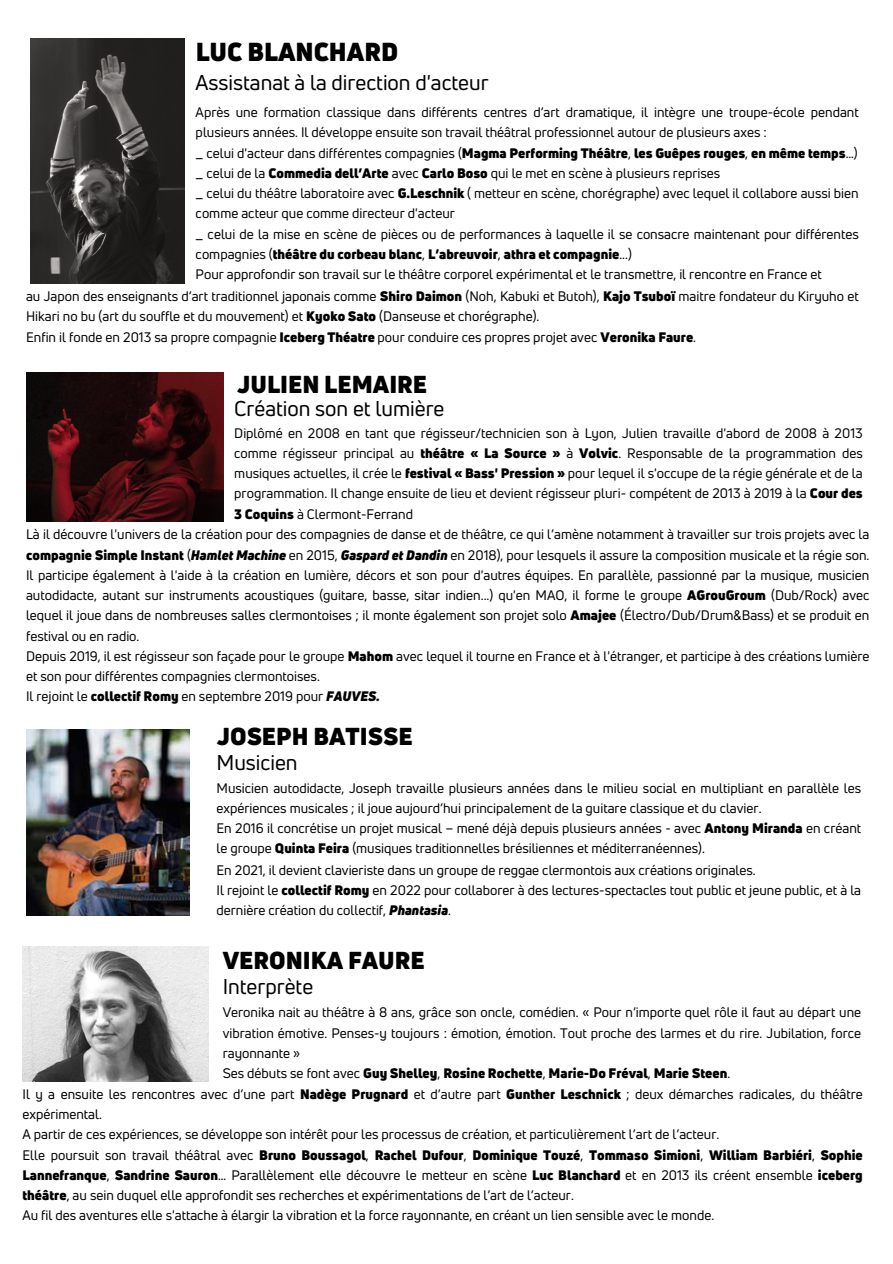
<style>
.page{position:relative;width:893px;height:1264px;background:#fff}
.page>*{position:absolute;margin:0;border:0;box-sizing:border-box;transform-origin:0 0}
.t1{font:900 25.5px "Uni Neue";color:#000}
.t2{font:900 24px "Uni Neue";color:#000}
.t3{font:21px "Uni Neue";color:#000}
.t4{font:13.5px/20.2px "Uni Neue";color:#000}
.t5{font:900 13.5px "Uni Neue";color:#000}
.s1{font-weight:400}
.s2{font-weight:900}
.s3{font-weight:900;font-style:italic}
</style>
<div class="page">
<img style="left:30px;top:38px;width:155px;height:245px">
<img style="left:22px;top:946px;width:186px;height:135px">
<img style="left:26px;top:729px;width:163px;height:186px">
<img style="left:26px;top:372px;width:197px;height:150px">
<p class="t1" style="left:196px;top:34px;width:204px">LUC BLANCHARD</p>
<p class="t3" style="left:196px;top:68px;width:294px">Assistanat à la direction d'acteur</p>
<h1 class="t4" style="left:196px;top:102px;width:664px">Après une formation classique dans différents centres d’art dramatique, il intègre une troupe-école pendant plusieurs années. Il développe ensuite son travail théâtral professionnel autour de plusieurs axes :</h1>
<h2 class="t5" style="left:196px;top:143px;width:663px"><span class="s1">_ celui d'acteur dans différentes compagnies (</span>Magma Performing Théâtre<span class="s1">,</span> les Guêpes rouges<span class="s1">,</span> en même temps<span class="s1">…)</span></h2>
<p class="t4" style="left:196px;top:163px;width:526px">_ celui de la <span class="s2">Commedia dell’Arte</span> avec <span class="s2">Carlo Boso</span> qui le met en scène à plusieurs reprises</p>
<p class="t4" style="left:196px;top:183px;width:664px">_ celui du théâtre laboratoire avec <span class="s2">G.Leschnik</span> ( metteur en scène, chorégraphe) avec lequel il collabore aussi bien comme acteur que comme directeur d'acteur</p>
<p class="t4" style="left:196px;top:223px;width:664px">_ celui de la mise en scène de pièces ou de performances à laquelle il se consacre maintenant pour différentes compagnies (<span class="s2">théâtre du corbeau blanc</span>, <span class="s2">L’abreuvoir</span>, <span class="s2">athra et compagnie</span>...)</p>
<p class="t4" style="left:196px;top:264px;width:627px">Pour approfondir son travail sur le théâtre corporel expérimental et le transmettre, il rencontre en France et</p>
<p class="t4" style="left:26px;top:286px;width:834px">au Japon des enseignants d’art traditionnel japonais comme <span class="s2">Shiro Daimon</span> (Noh, Kabuki et Butoh), <span class="s2">Kajo Tsuboï</span> maitre fondateur du Kiryuho et<br>Hikari no bu (art du souffle et du mouvement) et <span class="s2">Kyoko Sato</span> (Danseuse et chorégraphe).</p>
<p class="t4" style="left:26px;top:326px;width:671px">Enfin il fonde en 2013 sa propre compagnie <span class="s2">Iceberg Théatre</span> pour conduire ces propres projet avec <span class="s2">Veronika Faure</span>.</p>
<p class="t2" style="left:237px;top:368px;width:191px">JULIEN LEMAIRE</p>
<p class="t3" style="left:234px;top:394px;width:212px">Création son et lumière</p>
<p class="t4" style="left:234px;top:422px;width:630px;text-align:justify">Diplômé en 2008 en tant que régisseur/technicien son à Lyon, Julien travaille d'abord de 2008 à 2013 comme régisseur principal au <span class="s2">théâtre « La Source »</span> à <span class="s2">Volvic</span>. Responsable de la programmation des musiques actuelles, il crée le <span class="s2">festival « Bass' Pression »</span> pour lequel il s'occupe de la régie générale et de la programmation. Il change ensuite de lieu et devient régisseur pluri- compétent de 2013 à 2019 à la <span class="s2">Cour des 3 Coquins</span> à Clermont-Ferrand</p>
<h1 class="t4" style="left:26px;top:524px;width:844px;text-align:justify">Là il découvre l'univers de la création pour des compagnies de danse et de théâtre, ce qui l’amène notamment à travailler sur trois projets avec la <span class="s2">compagnie Simple Instant</span> (<span class="s3">Hamlet Machine</span> en 2015, <span class="s3">Gaspard et Dandin</span> en 2018), pour lesquels il assure la composition musicale et la régie son.<br>Il participe également à l'aide à la création en lumière, décors et son pour d'autres équipes. En parallèle, passionné par la musique, musicien autodidacte, autant sur instruments acoustiques (guitare, basse, sitar indien...) qu'en MAO, il forme le groupe <span class="s2">AGrouGroum</span> (Dub/Rock) avec lequel il joue dans de nombreuses salles clermontoises ; il monte également son projet solo <span class="s2">Amajee</span> (Électro/Dub/Drum&amp;Bass) et se produit en festival ou en radio.</h1>
<h2 class="t4" style="left:26px;top:645px;width:844px">Depuis 2019, il est régisseur son façade pour le groupe <span class="s2">Mahom</span> avec lequel il tourne en France et à l'étranger, et participe à des créations lumière et son pour différentes compagnies clermontoises.</h2>
<p class="t4" style="left:26px;top:686px;width:355px">Il rejoint le <span class="s2">collectif Romy</span> en septembre 2019 pour <span class="s3">FAUVES.</span></p>
<p class="t2" style="left:217px;top:720px;width:197px">JOSEPH BATISSE</p>
<p class="t3" style="left:216px;top:748px;width:83px">Musicien</p>
<p class="t4" style="left:216px;top:777px;width:646px">Musicien autodidacte, Joseph travaille plusieurs années dans le milieu social en multipliant en parallèle les expériences musicales ; il joue aujourd’hui principalement de la guitare classique et du clavier.</p>
<p class="t4" style="left:216px;top:818px;width:646px">En 2016 il concrétise un projet musical – mené déjà depuis plusieurs années - avec <span class="s2">Antony Miranda</span> en créant le groupe <span class="s2">Quinta Feira</span> (musiques traditionnelles brésiliennes et méditerranéennes).</p>
<h1 class="t4" style="left:216px;top:859px;width:540px">En 2021, il devient clavieriste dans un groupe de reggae clermontois aux créations originales.</h1>
<h2 class="t4" style="left:216px;top:879px;width:646px">Il rejoint le <span class="s2">collectif Romy</span> en 2022 pour collaborer à des lectures-spectacles tout public et jeune public, et à la dernière création du collectif, <span class="s3">Phantasia</span>.</h2>
<p class="t2" style="left:223px;top:943px;width:204px">VERONIKA FAURE</p>
<p class="t3" style="left:223px;top:971px;width:92px">Interprète</p>
<p class="t4" style="left:223px;top:1002px;width:640px;text-align:justify">Veronika nait au théâtre à 8 ans, grâce son oncle, comédien. « Pour n’importe quel rôle il faut au départ une vibration émotive. Penses-y toujours : émotion, émotion. Tout proche des larmes et du rire. Jubilation, force rayonnante »</p>
<p class="t5" style="left:223px;top:1063px;width:509px"><span class="s1">Ses débuts se font avec</span> Guy Shelley<span class="s1">,</span> Rosine Rochette<span class="s1">,</span> Marie-Do Fréval<span class="s1">,</span> Marie Steen<span class="s1">.</span></p>
<p class="t4" style="left:22px;top:1083px;width:841px">Il y a ensuite les rencontres avec d’une part <span class="s2">Nadège Prugnard</span> et d’autre part <span class="s2">Gunther Leschnick</span> ; deux démarches radicales, du théâtre expérimental.</p>
<p class="t4" style="left:22px;top:1124px;width:698px">A partir de ces expériences, se développe son intérêt pour les processus de création, et particulièrement l’art de l’acteur.</p>
<p class="t4" style="left:22px;top:1144px;width:841px;text-align:justify">Elle poursuit son travail théâtral avec <span class="s2">Bruno Boussagol</span>, <span class="s2">Rachel Dufour</span>, <span class="s2">Dominique Touzé</span>, <span class="s2">Tommaso Simioni</span>, <span class="s2">William Barbiéri</span>, <span class="s2">Sophie Lannefranque</span>, <span class="s2">Sandrine Sauron</span>… Parallèlement elle découvre le metteur en scène <span class="s2">Luc Blanchard</span> et en 2013 ils créent ensemble <span class="s2">iceberg théâtre</span>, au sein duquel elle approfondit ses recherches et expérimentations de l’art de l’acteur.</p>
<p class="t4" style="left:22px;top:1205px;width:693px">Au fil des aventures elle s'attache à élargir la vibration et la force rayonnante, en créant un lien sensible avec le monde.</p>
</div>
